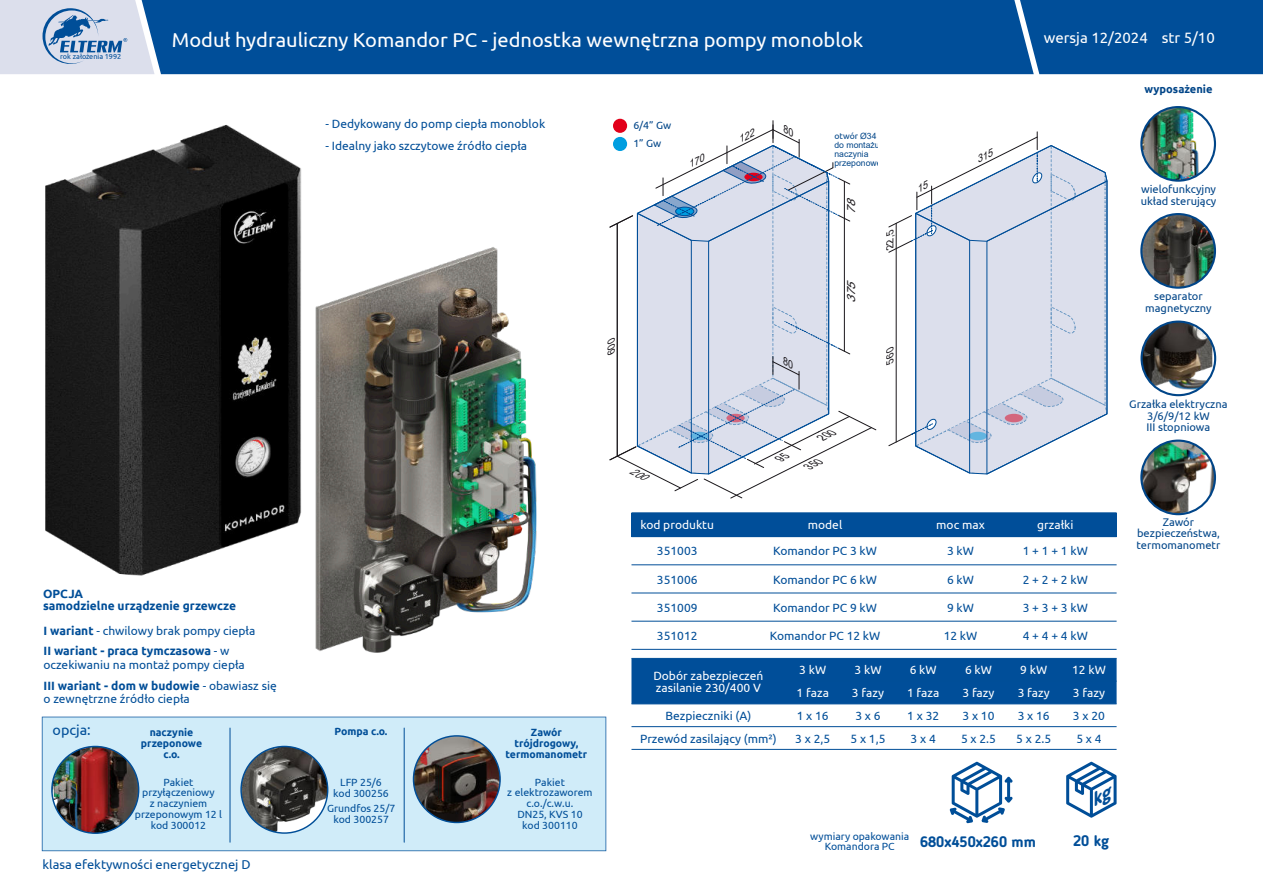
<style>
.page{position:relative;width:1263px;height:893px;background:#fff}
.page>*{position:absolute;margin:0;border:0;box-sizing:border-box;transform-origin:0 0}
.t1{font:20.1px "Ubuntu";color:#fff}
.t2{font:15px "Ubuntu";color:#fff}
.t3{font:700 15px "Blogger Sans";color:#004e98}
.t4{font:14.4px "Ubuntu";color:#004e98}
.t5{font:12.9px "Ubuntu";color:#004e98}
.t6{font:12px/20.2px "Ubuntu";color:#004e98}
.t7{font:12px/12.3px "Ubuntu";color:#fff}
.t8{font:700 12px/20.2px "Ubuntu";color:#004e98}
.t9{font:italic 11.25px "Arial";color:#1a171b;scale:1.09 1}
.t10{font:11.1px/11.4px "Ubuntu";color:#004588;text-align:center}
.t11{font:700 11.1px "Ubuntu";color:#004588}
.t12{font:10.5px/10.8px "Ubuntu";color:#004e98;text-align:center}
.t13{font:700 10.5px/10.8px "Ubuntu";color:#004e98;text-align:center}
.t14{font:10.5px/18.1px "Ubuntu";color:#004588}
.t15{font:italic 10.05px "Arial";color:#1a171b}
.t16{font:8.7px/8.9px "Arial";color:#004588}
.t17{font:8.7px "Ubuntu";color:#004588}
.t18{font:7.35px "Ubuntu";color:#004e99}
.s1{font-family:"Arial"}
.s2{font-weight:400}
.s3{font-weight:700}
</style>
<div class="page">
<div style="left:1034px;top:0;width:229px;height:74px;background:#004e99"></div>
<div style="left:155px;top:0;width:879px;height:74px;background:#004e99"></div>
<svg style="left:0;top:0;width:155px;height:74px;background:#bfcce1"></svg>
<div style="left:42px;top:717px;width:564px;height:134px;background:#d0ecf9"></div>
<img style="left:1141px;top:107px;width:74px;height:74px;border-radius:50%">
<div style="left:1140px;top:106px;width:76px;height:76px;border:2px solid #004588;border-radius:50%"></div>
<img style="left:1141px;top:214px;width:74px;height:74px;border-radius:50%">
<div style="left:1140px;top:213px;width:76px;height:76px;border:2px solid #004588;border-radius:50%"></div>
<img style="left:1141px;top:322px;width:74px;height:73px;border-radius:50%">
<div style="left:1140px;top:321px;width:76px;height:75px;border:2px solid #004588;border-radius:50%"></div>
<img style="left:1141px;top:441px;width:74px;height:73px;border-radius:50%">
<div style="left:1140px;top:440px;width:76px;height:75px;border:2px solid #004588;border-radius:50%"></div>
<img style="left:241px;top:746px;width:87px;height:87px;border-radius:50%">
<img style="left:52px;top:746px;width:87px;height:87px;border-radius:50%">
<img style="left:413px;top:736px;width:87px;height:86px;border-radius:50%">
<hr style="left:230px;top:728px;width:1px;height:114px;background:#004e98">
<hr style="left:404px;top:728px;width:1px;height:114px;background:#004e98">
<div style="left:631px;top:513px;width:485px;height:24px;background:#004e99"></div>
<hr style="left:631px;top:565px;width:485px;height:1px;background:#004e98">
<hr style="left:631px;top:593px;width:485px;height:1px;background:#004e98">
<hr style="left:631px;top:621px;width:485px;height:1px;background:#004e98">
<hr style="left:631px;top:649px;width:485px;height:1px;background:#004e98">
<div style="left:631px;top:659px;width:485px;height:44px;background:#004e99"></div>
<hr style="left:631px;top:658px;width:485px;height:1px;background:#004e98">
<hr style="left:785px;top:681px;width:331px;height:1px;background:#004e98">
<hr style="left:631px;top:703px;width:485px;height:1px;background:#004e98">
<hr style="left:631px;top:726px;width:485px;height:1px;background:#004e98">
<hr style="left:631px;top:749px;width:485px;height:1px;background:#004e98">
<div style="left:613px;top:119px;width:14px;height:14px;background:#e2001a;border-radius:50%"></div>
<svg style="left:949px;top:762px;width:64px;height:61px"></svg>
<img style="left:45px;top:125px;width:257px;height:451px">
<img style="left:299px;top:240px;width:238px;height:413px">
<svg style="left:609px;top:121px;width:267px;height:378px"></svg>
<svg style="left:888px;top:132px;width:220px;height:343px"></svg>
<svg style="left:1066px;top:762px;width:50px;height:56px"></svg>
<p class="t18" style="left:60px;top:54px;width:63px">rok założenia 1992</p>
<h1 class="t1" style="left:172px;top:31px;width:693px">Moduł hydrauliczny Komandor PC - jednostka wewnętrzna pompy monoblok</h1>
<p class="t2" style="left:1044px;top:31px;width:173px">wersja 12/2024 str 5/10</p>
<p class="t6" style="left:326px;top:115px;width:221px">- Dedykowany do pomp ciepła monoblok</p>
<p class="t6" style="left:326px;top:136px;width:203px">- Idealny jako szczytowe źródło ciepła</p>
<p class="t14" style="left:633px;top:117px;width:39px">6/4” Gw<br>1” Gw</p>
<p class="t15" style="left:607px;top:353px;width:18px;rotate:-90deg">600</p>
<p class="t17" style="left:834px;top:132px;width:43px">otwór <span class="s1">Ø34</span></p>
<p class="t16" style="left:834px;top:141px;width:58px">do montażu naczynia przeponowego</p>
<p class="t9" style="left:847px;top:214px;width:14px;rotate:-90deg">78</p>
<p class="t9" style="left:847px;top:303px;width:25px;rotate:-90deg">375</p>
<p class="t15" style="left:886px;top:248px;width:26px;rotate:-90deg">22,5</p>
<p class="t15" style="left:886px;top:362px;width:18px;rotate:-90deg">560</p>
<p class="t11" style="left:1144px;top:85px;width:70px">wyposażenie</p>
<p class="t10" style="left:1141px;top:184px;width:77px;text-align:left">wielofunkcyjny układ sterujący</p>
<p class="t10" style="left:1145px;top:291px;width:68px">separator magnetyczny</p>
<p class="t10" style="left:1129px;top:399px;width:100px">Grzałka elektryczna<br>3/6/9/12 kW<br>III stopniowa</p>
<p class="t8" style="left:43px;top:588px;width:194px;line-height:12.3px">OPCJA<br>samodzielne urządzenie grzewcze</p>
<p class="t8" style="left:44px;top:621px;width:213px">I wariant <span class="s2">- chwilowy brak pompy ciepła<br></span>II wariant - praca tymczasowa <span class="s2">- w</span></p>
<p class="t6" style="left:44px;top:655px;width:235px">oczekiwaniu na montaż pompy ciepła<br><span class="s3">III wariant - dom w budowie</span> - obawiasz się</p>
<p class="t6" style="left:44px;top:690px;width:148px">o zewnętrzne źródło ciepła</p>
<p class="t4" style="left:53px;top:723px;width:40px">opcja:</p>
<p class="t13" style="left:505px;top:728px;width:83px">Zawór trójdrogowy, termomanometr</p>
<p class="t13" style="left:335px;top:727px;width:54px">Pompa c.o.</p>
<p class="t13" style="left:141px;top:728px;width:63px">naczynie przeponowe c.o.</p>
<p class="t12" style="left:135px;top:777px;width:89px">Pakiet przyłączeniowy<br>z naczyniem przeponowym 12 l kod 300012</p>
<p class="t12" style="left:507px;top:777px;width:87px">Pakiet<br>z elektrozaworem c.o./c.w.u.<br>DN25, KVS 10 kod 300110</p>
<p class="t12" style="left:333px;top:777px;width:57px">LFP 25/6 kod 300256</p>
<p class="t12" style="left:327px;top:804px;width:70px">Grundfos 25/7 kod 300257</p>
<p class="t5" style="left:43px;top:859px;width:210px">klasa efektywności energetycznej D</p>
<p class="t7" style="left:640px;top:520px;width:75px">kod produktu</p>
<p class="t7" style="left:808px;top:520px;width:36px">model</p>
<p class="t7" style="left:936px;top:520px;width:50px">moc max</p>
<p class="t7" style="left:1037px;top:520px;width:38px">grzałki</p>
<p class="t6" style="left:657px;top:542px;width:42px">351003</p>
<p class="t6" style="left:773px;top:542px;width:105px">Komandor PC 3 kW</p>
<p class="t6" style="left:947px;top:542px;width:28px">3 kW</p>
<p class="t6" style="left:1023px;top:542px;width:67px">1 + 1 + 1 kW</p>
<p class="t6" style="left:657px;top:570px;width:42px">351006</p>
<p class="t6" style="left:773px;top:570px;width:105px">Komandor PC 6 kW</p>
<p class="t6" style="left:947px;top:570px;width:28px">6 kW</p>
<p class="t6" style="left:1023px;top:570px;width:67px">2 + 2 + 2 kW</p>
<p class="t6" style="left:657px;top:598px;width:42px">351009</p>
<p class="t6" style="left:773px;top:598px;width:105px">Komandor PC 9 kW</p>
<p class="t6" style="left:947px;top:598px;width:28px">9 kW</p>
<p class="t6" style="left:1023px;top:598px;width:67px">3 + 3 + 3 kW</p>
<p class="t6" style="left:657px;top:626px;width:42px">351012</p>
<p class="t6" style="left:770px;top:626px;width:112px">Komandor PC 12 kW</p>
<p class="t6" style="left:944px;top:626px;width:35px">12 kW</p>
<p class="t6" style="left:1023px;top:626px;width:67px">4 + 4 + 4 kW</p>
<p class="t7" style="left:653px;top:670px;width:111px">Dobór zabezpieczeń zasilanie 230/400 V</p>
<p class="t7" style="left:799px;top:665px;width:28px">3 kW</p>
<p class="t7" style="left:854px;top:665px;width:28px">3 kW</p>
<p class="t7" style="left:910px;top:665px;width:28px">6 kW</p>
<p class="t7" style="left:965px;top:665px;width:28px">6 kW</p>
<p class="t7" style="left:1020px;top:665px;width:28px">9 kW</p>
<p class="t7" style="left:1072px;top:665px;width:35px">12 kW</p>
<p class="t7" style="left:796px;top:687px;width:34px">1 faza</p>
<p class="t7" style="left:852px;top:687px;width:34px">3 fazy</p>
<p class="t7" style="left:907px;top:687px;width:34px">1 faza</p>
<p class="t7" style="left:962px;top:687px;width:34px">3 fazy</p>
<p class="t7" style="left:1018px;top:687px;width:34px">3 fazy</p>
<p class="t7" style="left:1073px;top:687px;width:34px">3 fazy</p>
<p class="t6" style="left:665px;top:706px;width:87px">Bezpieczniki (A)</p>
<p class="t6" style="left:797px;top:706px;width:33px">1 x 16</p>
<p class="t6" style="left:855px;top:706px;width:27px">3 x 6</p>
<p class="t6" style="left:907px;top:706px;width:33px">1 x 32</p>
<p class="t6" style="left:962px;top:706px;width:33px">3 x 10</p>
<p class="t6" style="left:1018px;top:706px;width:33px">3 x 16</p>
<p class="t6" style="left:1073px;top:706px;width:33px">3 x 20</p>
<p class="t6" style="left:640px;top:729px;width:138px">Przewód zasilający (mm²)</p>
<p class="t6" style="left:795px;top:729px;width:36px">3 x 2,5</p>
<p class="t6" style="left:850px;top:729px;width:36px">5 x 1,5</p>
<p class="t6" style="left:911px;top:729px;width:27px">3 x 4</p>
<p class="t6" style="left:961px;top:729px;width:36px">5 x 2.5</p>
<p class="t6" style="left:1016px;top:729px;width:36px">5 x 2.5</p>
<p class="t6" style="left:1076px;top:729px;width:27px">5 x 4</p>
<p class="t10" style="left:1136px;top:517px;width:85px">Zawór bezpieczeństwa, termomanometr</p>
<p class="t12" style="left:810px;top:832px;width:101px">wymiary opakowania<br>Komandora PC</p>
<p class="t3" style="left:920px;top:835px;width:118px">680x450x260 mm</p>
<p class="t3" style="left:1073px;top:835px;width:37px">20 kg</p>
</div>
